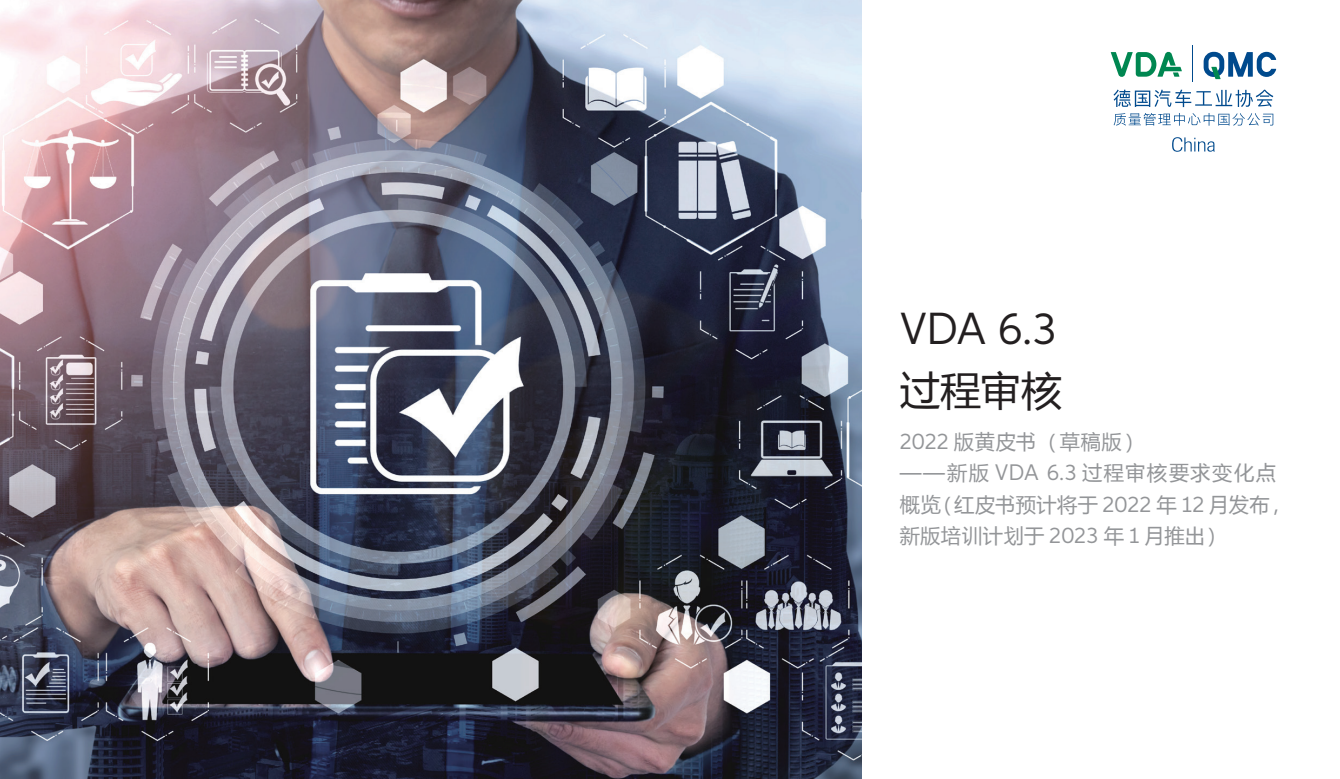
<style>
.page{position:relative;width:1340px;height:779px;background:#fff}
.page>*{position:absolute;margin:0;border:0;box-sizing:border-box;transform-origin:0 0}
.t1{font:45px "Aspira";color:#231f20}
.t2{font:40.5px "Microsoft Ya Hei";color:#231f20}
.t3{font:20.25px/31.5px "Microsoft Ya Hei";letter-spacing:.035em;color:#939598}
.s1{font-family:"Aspira";font-size:22.5px}
</style>
<div class="page">
<svg style="left:1113px;top:90px;width:160px;height:17px"></svg>
<svg style="left:1203px;top:52px;width:73px;height:27px"></svg>
<hr style="left:1191px;top:45px;width:1px;height:37px;background:#004a8d">
<svg style="left:1110px;top:51px;width:71px;height:26px"></svg>
<svg style="left:1113px;top:113px;width:160px;height:13px"></svg>
<svg style="left:1172px;top:137px;width:42px;height:15px"></svg>
<img style="left:0;top:0;width:861px;height:778px">
<h1 class="t1" style="left:899px;top:301px;width:158px">VDA 6.3</h1>
<h2 class="t2" style="left:899px;top:363px;width:163px">过程审核</h2>
<p class="t3" style="left:899px;top:424px;width:388px"><span class="s1">2022</span> 版黄皮书（草稿版）<br>——新版 <span class="s1">VDA 6.3</span> 过程审核要求变化点概览（红皮书预计将于 <span class="s1">2022</span> 年 <span class="s1">12</span> 月发布，新版培训计划于 <span class="s1">2023</span> 年 <span class="s1">1</span> 月推出）</p>
</div>
